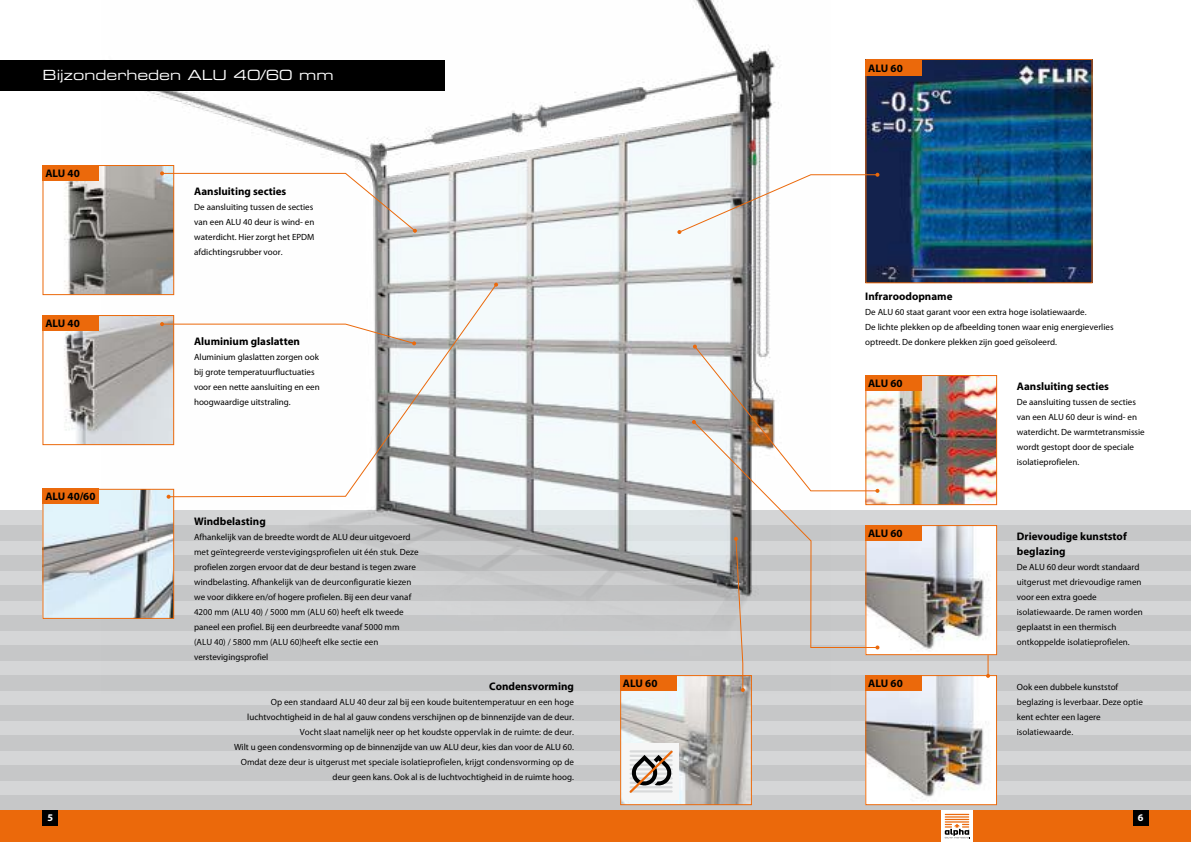
<style>
.page{position:relative;width:1191px;height:842px;background:#fff}
.page>*{position:absolute;margin:0;border:0;box-sizing:border-box;transform-origin:0 0}
.t1{font:14px "Eurostile LT Pro Ex 2";color:#fff}
.t2{font:700 11px/15px "Myriad Pro";color:#000}
.t3{font:700 10.2px "Myriad Pro";color:#fff}
.t4{font:9px/15px "Myriad Pro";color:#000}
</style>
<div class="page">
<div style="left:0;top:510px;width:1191px;height:332px;background:#d5d6d7"></div>
<div style="left:0;top:525px;width:1191px;height:15px;background:#c6c7c8"></div>
<div style="left:0;top:555px;width:1191px;height:15px;background:#c6c7c8"></div>
<div style="left:0;top:585px;width:1191px;height:15px;background:#c6c7c8"></div>
<div style="left:0;top:615px;width:1191px;height:15px;background:#c6c7c8"></div>
<div style="left:0;top:645px;width:1191px;height:15px;background:#c6c7c8"></div>
<div style="left:0;top:675px;width:1191px;height:15px;background:#c6c7c8"></div>
<div style="left:0;top:705px;width:1191px;height:15px;background:#c6c7c8"></div>
<div style="left:0;top:735px;width:1191px;height:15px;background:#c6c7c8"></div>
<div style="left:0;top:765px;width:1191px;height:15px;background:#c6c7c8"></div>
<div style="left:0;top:795px;width:1191px;height:15px;background:#c6c7c8"></div>
<img style="left:102px;top:0;width:728px;height:691px">
<img style="left:878px;top:377px;width:117px;height:126px">
<div style="left:865px;top:375px;width:132px;height:130px;border:1px solid #eb690b"></div>
<img style="left:867px;top:677px;width:128px;height:126px">
<div style="left:865px;top:675px;width:132px;height:130px;border:1px solid #eb690b"></div>
<img style="left:867px;top:527px;width:128px;height:126px">
<div style="left:865px;top:525px;width:132px;height:130px;border:1px solid #eb690b"></div>
<svg style="left:986px;top:655px;width:4px;height:23px"></svg>
<img style="left:622px;top:677px;width:128px;height:126px">
<div style="left:620px;top:675px;width:132px;height:130px;border:1px solid #eb690b"></div>
<div style="left:623px;top:744px;width:56px;height:56px;background:#f6f6f6"></div>
<svg style="left:629px;top:750px;width:44px;height:43px"></svg>
<div style="left:0;top:60px;width:444px;height:30px;background:#000"></div>
<img style="left:44px;top:167px;width:128px;height:126px">
<div style="left:42px;top:165px;width:132px;height:130px;border:1px solid #eb690b"></div>
<img style="left:44px;top:317px;width:124px;height:126px">
<div style="left:42px;top:315px;width:132px;height:130px;border:1px solid #eb690b"></div>
<img style="left:44px;top:491px;width:128px;height:126px">
<div style="left:42px;top:489px;width:132px;height:130px;border:1px solid #eb690b"></div>
<svg style="left:160px;top:171px;width:257px;height:62px"></svg>
<svg style="left:160px;top:322px;width:8px;height:23px"></svg>
<svg style="left:168px;top:283px;width:329px;height:215px"></svg>
<svg style="left:494px;top:283px;width:4px;height:4px"></svg>
<svg style="left:167px;top:495px;width:4px;height:4px"></svg>
<svg style="left:692px;top:493px;width:186px;height:155px"></svg>
<svg style="left:875px;top:645px;width:4px;height:4px"></svg>
<img style="left:867px;top:61px;width:223px;height:220px">
<div style="left:865px;top:375px;width:57px;height:15px;background:#eb690b"></div>
<div style="left:620px;top:675px;width:57px;height:15px;background:#eb690b"></div>
<div style="left:865px;top:60px;width:57px;height:15px;background:#eb690b"></div>
<div style="left:865px;top:525px;width:57px;height:15px;background:#eb690b"></div>
<div style="left:865px;top:675px;width:57px;height:15px;background:#eb690b"></div>
<div style="left:43px;top:165px;width:56px;height:15px;background:#eb690b"></div>
<div style="left:43px;top:315px;width:56px;height:15px;background:#eb690b"></div>
<div style="left:43px;top:489px;width:56px;height:15px;background:#eb690b"></div>
<svg style="left:692px;top:345px;width:187px;height:148px"></svg>
<svg style="left:677px;top:173px;width:202px;height:61px"></svg>
<svg style="left:734px;top:537px;width:11px;height:155px"></svg>
<div style="left:595px;top:810px;width:596px;height:32px;background:#eb690b"></div>
<div style="left:0;top:810px;width:595px;height:32px;background:#eb690b"></div>
<div style="left:1133px;top:810px;width:15px;height:15px;background:#000"></div>
<div style="left:43px;top:810px;width:15px;height:15px;background:#000"></div>
<svg style="left:941px;top:810px;width:32px;height:32px"></svg>
<svg style="left:944px;top:814px;width:26px;height:24px"></svg>
<h1 class="t1" style="left:43px;top:65px;width:292px">Bijzonderheden ALU 40/60 mm</h1>
<h1 class="t1" style="left:43px;top:65px;width:40px">Text</h1>
<p class="t2" style="left:45px;top:165px;width:36px">ALU 40</p>
<p class="t2" style="left:45px;top:315px;width:36px">ALU 40</p>
<p class="t2" style="left:45px;top:489px;width:52px">ALU 40/60</p>
<p class="t2" style="left:194px;top:183px;width:94px">Aansluiting secties</p>
<p class="t4" style="left:194px;top:199px;width:122px">De aansluiting tussen de secties van een ALU 40 deur is wind- en waterdicht. Hier zorgt het EPDM afdichtingsrubber voor.</p>
<p class="t2" style="left:194px;top:333px;width:107px">Aluminium glaslatten</p>
<p class="t4" style="left:194px;top:349px;width:127px">Aluminium glaslatten zorgen ook bij grote temperatuurfluctuaties voor een nette aansluiting en een hoogwaardige uitstraling.</p>
<p class="t2" style="left:194px;top:513px;width:73px">Windbelasting</p>
<p class="t4" style="left:194px;top:529px;width:226px">Afhankelijk van de breedte wordt de ALU deur uitgevoerd met geïntegreerde verstevigingsprofielen uit één stuk. Deze profielen zorgen ervoor dat de deur bestand is tegen zware windbelasting. Afhankelijk van de deurconfiguratie kiezen we voor dikkere en/of hogere profielen. Bij een deur vanaf 4200 mm (ALU 40) / 5000 mm (ALU 60) heeft elk tweede paneel een profiel. Bij een deurbreedte vanaf 5000 mm (ALU 40) / 5800 mm (ALU 60)heeft elke sectie een verstevigingsprofiel</p>
<p class="t2" style="left:489px;top:678px;width:86px">Condensvorming</p>
<p class="t4" style="left:234px;top:694px;width:341px;text-align:right">Op een standaard ALU 40 deur zal bij een koude buitentemperatuur en een hoge luchtvochtigheid in de hal al gauw condens verschijnen op de binnenzijde van de deur.<br>Vocht slaat namelijk neer op het koudste oppervlak in de ruimte: de deur.<br>Wilt u geen condensvorming op de binnenzijde van uw ALU deur, kies dan voor de ALU 60.<br>Omdat deze deur is uitgerust met speciale isolatieprofielen, krijgt condensvorming op de deur geen kans. Ook al is de luchtvochtigheid in de ruimte hoog.</p>
<p class="t2" style="left:623px;top:675px;width:36px">ALU 60</p>
<p class="t2" style="left:868px;top:60px;width:36px">ALU 60</p>
<p class="t2" style="left:865px;top:288px;width:89px">Infraroodopname</p>
<p class="t4" style="left:865px;top:304px;width:250px">De ALU 60 staat garant voor een extra hoge isolatiewaarde.<br>De lichte plekken op de afbeelding tonen waar enig energieverlies optreedt. De donkere plekken zijn goed geïsoleerd.</p>
<p class="t2" style="left:868px;top:375px;width:36px">ALU 60</p>
<p class="t2" style="left:868px;top:525px;width:36px">ALU 60</p>
<p class="t2" style="left:868px;top:675px;width:36px">ALU 60</p>
<p class="t2" style="left:1017px;top:378px;width:94px">Aansluiting secties</p>
<p class="t4" style="left:1017px;top:394px;width:129px">De aansluiting tussen de secties van een ALU 60 deur is wind- en waterdicht. De warmtetransmissie wordt gestopt door de speciale isolatieprofielen.</p>
<p class="t2" style="left:1017px;top:528px;width:111px">Drievoudige kunststof beglazing</p>
<p class="t4" style="left:1017px;top:559px;width:127px">De ALU 60 deur wordt standaard uitgerust met drievoudige ramen voor een extra goede isolatiewaarde. De ramen worden geplaatst in een thermisch ontkoppelde isolatieprofielen.</p>
<p class="t4" style="left:1017px;top:679px;width:127px">Ook een dubbele kunststof beglazing is leverbaar. Deze optie kent echter een lagere isolatiewaarde.</p>
<p class="t3" style="left:47px;top:811px;width:7px">5</p>
<p class="t3" style="left:1138px;top:811px;width:7px">6</p>
</div>
